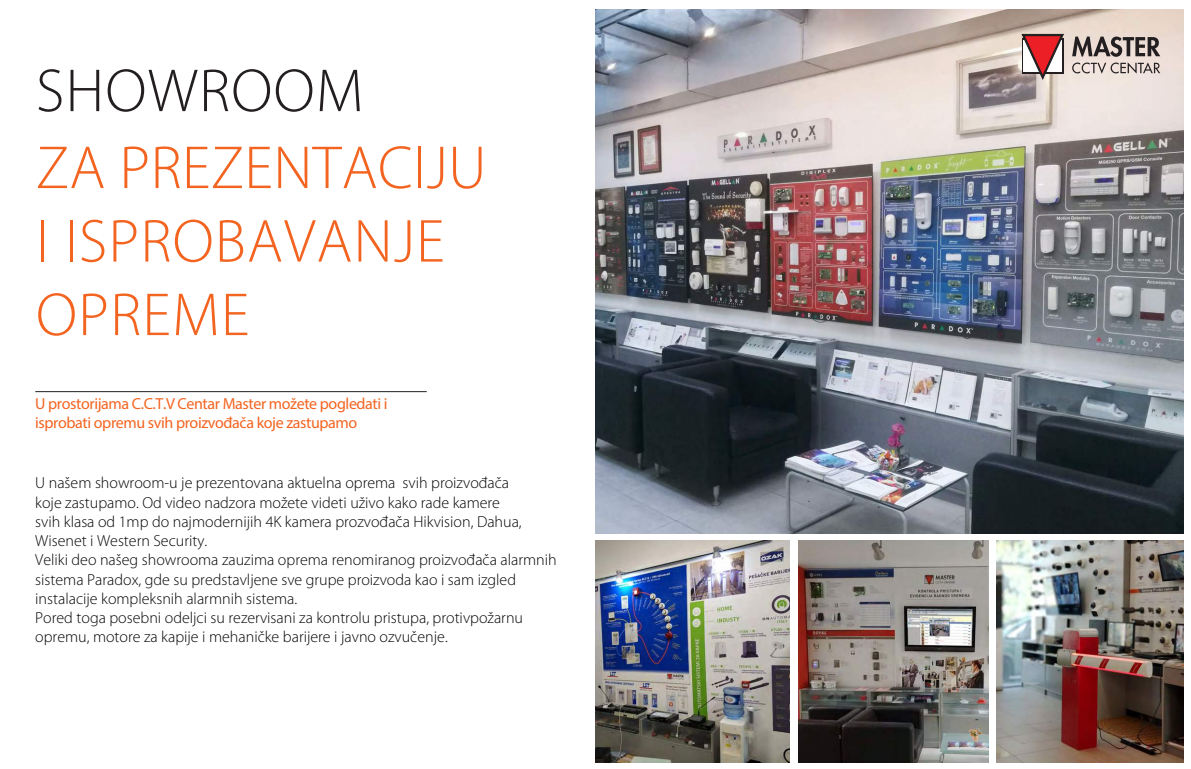
<style>
.page{position:relative;width:1191px;height:769px;background:#fff}
.page>*{position:absolute;margin:0;border:0;box-sizing:border-box;transform-origin:0 0}
.t1{font:300 61.2px/73.4px "Myriad Pro";letter-spacing:.02em;color:#f36421}
.t2{font:300 61.2px "Myriad Pro";letter-spacing:.02em;color:#231f20}
.t3{font:300 16px/19.2px "Myriad Pro";color:#040503}
.t4{font:16px/19.2px "Myriad Pro";letter-spacing:-.025em;color:#f36421}
</style>
<div class="page">
<hr style="left:35px;top:391px;width:392px;height:1px;background:#231f20">
<img style="left:595px;top:9px;width:589px;height:524px">
<img style="left:595px;top:540px;width:195px;height:221px">
<img style="left:798px;top:540px;width:190px;height:221px">
<img style="left:996px;top:540px;width:188px;height:221px">
<svg style="left:1072px;top:37px;width:88px;height:37px;background:#a79c98"></svg>
<svg style="left:1021px;top:34px;width:43px;height:45px"></svg>
<h1 class="t2" style="left:36px;top:54px;width:329px">SHOWROOM</h1>
<h1 class="t1" style="left:36px;top:130px;width:452px">ZA PREZENTACIJU<br>I ISPROBAVANJE<br>OPREME</h1>
<p class="t4" style="left:35px;top:393px;width:354px">U prostorijama C.C.T.V Centar Master možete pogledati i isprobati opremu svih proizvođača koje zastupamo</p>
<p class="t3" style="left:35px;top:473px;width:523px">U našem showroom-u je prezentovana aktuelna oprema svih proizvođača<br>koje zastupamo. Od video nadzora možete videti uživo kako rade kamere<br>svih klasa od 1mp do najmodernijih 4K kamera prozvođača Hikvision, Dahua, Wisenet i Western Security.<br>Veliki deo našeg showrooma zauzima oprema renomiranog proizvođača alarmnih sistema Paradox, gde su predstavljene sve grupe proizvoda kao i sam izgled instalacije kompleksnih alarmnih sistema.<br>Pored toga posebni odeljci su rezervisani za kontrolu pristupa, protivpožarnu opremu, motore za kapije i mehaničke barijere i javno ozvučenje.</p>
</div>
